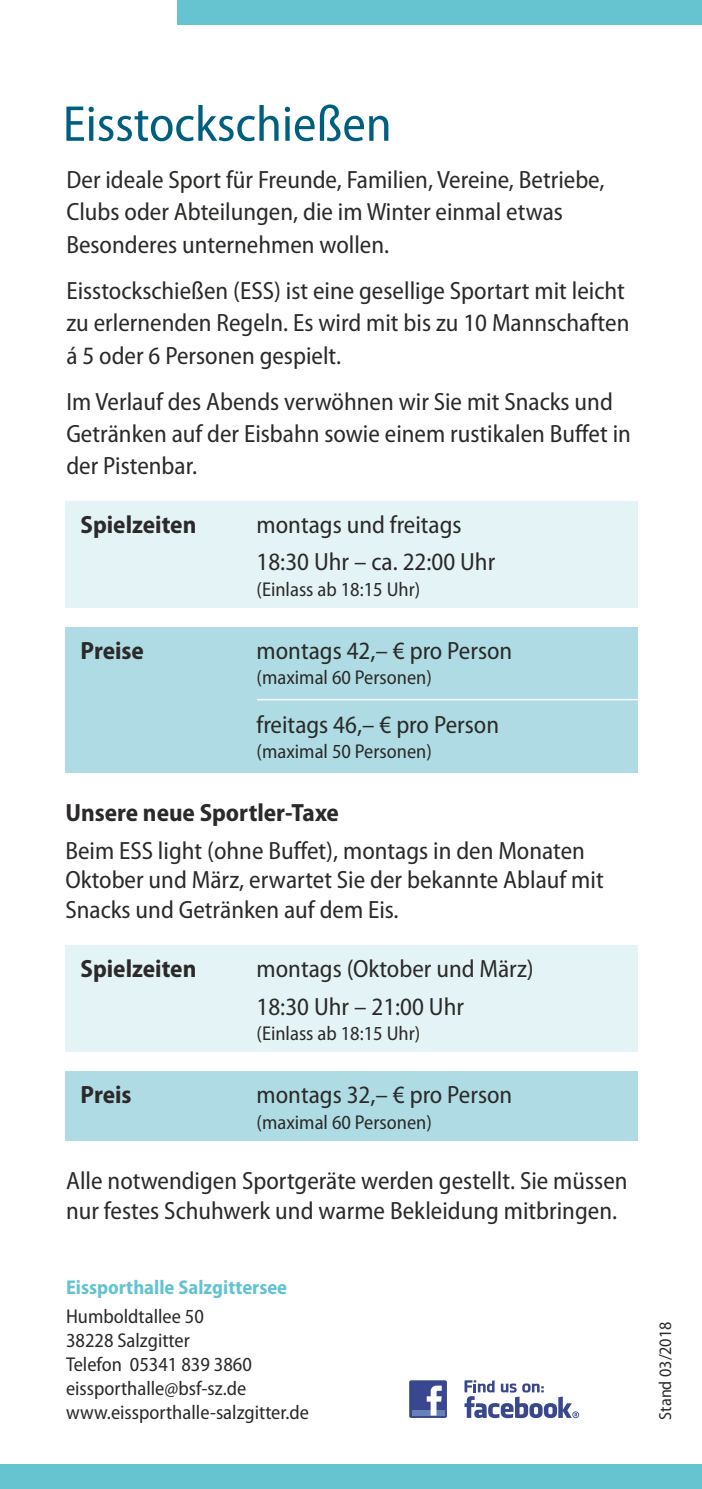
<style>
.page{position:relative;width:702px;height:1489px;background:#fff}
.page>*{position:absolute;margin:0;border:0;box-sizing:border-box;transform-origin:0 0}
.t1{font:semi-condensed 50.75px "Myriad Pro";color:#005f81}
.t2{font:semi-condensed 25px/32.2px "Myriad Pro";color:#2b2a29}
.t3{font:700 semi-condensed 25px "Myriad Pro";color:#2b2a29}
.t4{font:semi-condensed 20px/24px "Myriad Pro";color:#2b2a29}
.t5{font:700 semi-condensed 20px "Myriad Pro";color:#63c3d1}
.t6{font:semi-condensed 17.5px "Myriad Pro";color:#2b2a29}
</style>
<div class="page">
<div style="left:65px;top:627px;width:573px;height:145px;background:#afdce4"></div>
<div style="left:65px;top:501px;width:573px;height:106px;background:#e4f3f5"></div>
<div style="left:409px;top:1380px;width:38px;height:37px;background:#39478e;border-radius:2px"></div>
<div style="left:412px;top:1409px;width:32px;height:6px;background:#6780ba"></div>
<svg style="left:426px;top:1385px;width:15px;height:30px"></svg>
<svg style="left:464px;top:1380px;width:115px;height:37px"></svg>
<hr style="left:257px;top:699px;width:389px;height:1px;background:#fefefe">
<div style="left:177px;top:0;width:525px;height:25px;background:#66c3d0"></div>
<div style="left:0;top:1463px;width:702px;height:25px;background:#66c3d0"></div>
<div style="left:65px;top:1071px;width:573px;height:69px;background:#afdce4"></div>
<div style="left:65px;top:945px;width:573px;height:106px;background:#e4f3f5"></div>
<h1 class="t1" style="left:63px;top:103px;width:330px">Eisstockschießen</h1>
<p class="t2" style="left:66px;top:166px;width:539px">Der ideale Sport für Freunde, Familien, Vereine, Betriebe,<br>Clubs oder Abteilungen, die im Winter einmal etwas<br>Besonderes unternehmen wollen.</p>
<p class="t2" style="left:66px;top:276px;width:564px">Eisstockschießen (ESS) ist eine gesellige Sportart mit leicht zu erlernenden Regeln. Es wird mit bis zu 10 Mannschaften á 5 oder 6 Personen gespielt.</p>
<p class="t2" style="left:66px;top:387px;width:566px">Im Verlauf des Abends verwöhnen wir Sie mit Snacks und<br>Getränken auf der Eisbahn sowie einem rustikalen Buffet in der Pistenbar.</p>
<p class="t3" style="left:81px;top:514px;width:117px">Spielzeiten</p>
<p class="t2" style="left:256px;top:508px;width:240px;line-height:37.5px">montags und freitags<br>18:30 Uhr – ca. 22:00 Uhr</p>
<p class="t4" style="left:256px;top:578px;width:165px">(Einlass ab 18:15 Uhr)</p>
<p class="t3" style="left:81px;top:640px;width:65px">Preise</p>
<p class="t2" style="left:256px;top:636px;width:257px">montags 42,– € pro Person</p>
<p class="t4" style="left:256px;top:667px;width:177px">(maximal 60 Personen)</p>
<p class="t2" style="left:256px;top:710px;width:244px">freitags 46,– € pro Person</p>
<p class="t4" style="left:256px;top:741px;width:177px">(maximal 50 Personen)</p>
<p class="t3" style="left:65px;top:802px;width:275px">Unsere neue Sportler-Taxe</p>
<p class="t2" style="left:65px;top:837px;width:540px;line-height:30px">Beim ESS light (ohne Buffet), montags in den Monaten<br>Oktober und März, erwartet Sie der bekannte Ablauf mit<br>Snacks und Getränken auf dem Eis.</p>
<p class="t3" style="left:81px;top:958px;width:117px">Spielzeiten</p>
<p class="t2" style="left:256px;top:952px;width:279px;line-height:37.5px">montags (Oktober und März)<br>18:30 Uhr – 21:00 Uhr</p>
<p class="t4" style="left:256px;top:1022px;width:165px">(Einlass ab 18:15 Uhr)</p>
<p class="t3" style="left:81px;top:1084px;width:52px">Preis</p>
<p class="t2" style="left:256px;top:1080px;width:257px">montags 32,– € pro Person</p>
<p class="t4" style="left:256px;top:1111px;width:177px">(maximal 60 Personen)</p>
<p class="t2" style="left:66px;top:1167px;width:563px;line-height:30px">Alle notwendigen Sportgeräte werden gestellt. Sie müssen nur festes Schuhwerk und warme Bekleidung mitbringen.</p>
<p class="t5" style="left:66px;top:1278px;width:223px">Eissporthalle Salzgittersee</p>
<p class="t4" style="left:66px;top:1305px;width:244px">Humboldtallee 50<br>38228 Salzgitter<br>Telefon 05341 839 3860 eissporthalle@bsf-sz.de www.eissporthalle-salzgitter.de</p>
<p class="t6" style="left:657px;top:1419px;width:100px;rotate:-90deg">Stand 03/2018</p>
</div>
